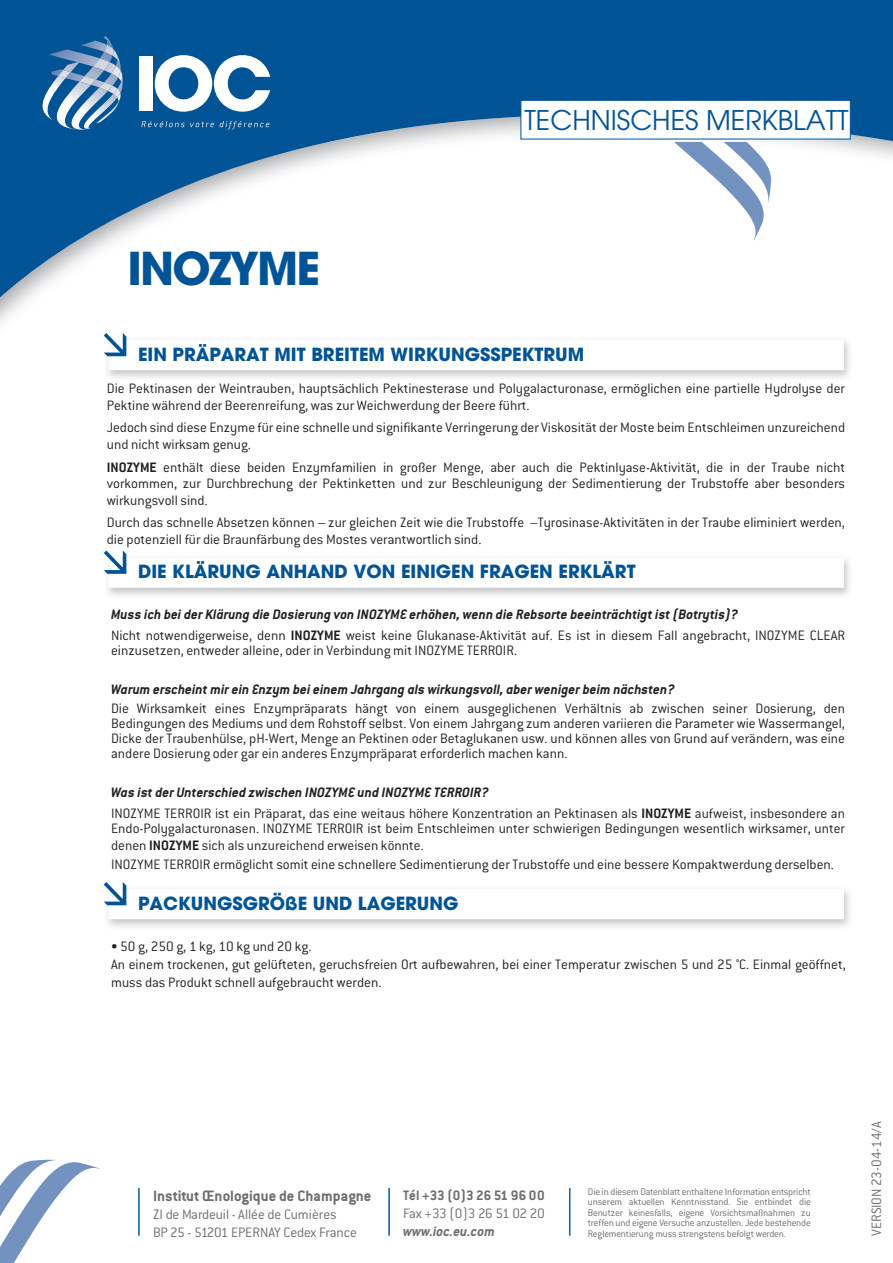
<style>
.page{position:relative;width:893px;height:1263px;background:#fff}
.page>*{position:absolute;margin:0;border:0;box-sizing:border-box;transform-origin:0 0}
.t1{font:700 45px "Avant Garde LT";letter-spacing:-.04em;color:#005495}
.t2{font:27px "Avant Garde LT";color:#005495}
.t3{font:700 18px "Avant Garde LT";color:#005495}
.t4{font:700 16.5px "Conduit ITC";color:#6c6d70}
.t5{font:300 15px/16.5px "Conduit ITC";color:#231f20}
.t6{font:italic 700 15px "Conduit ITC";color:#231f20}
.t7{font:300 15px/18px "Conduit ITC";letter-spacing:-.01em;color:#6c6d70}
.t8{font:700 15px "Conduit ITC";color:#6c6d70}
.t9{font:300 15px "Conduit ITC";letter-spacing:-.03em;color:#6c6d70}
.t10{font:italic 700 15px "Conduit ITC";color:#6c6d70}
.t11{font:300 10.5px/10.5px "Conduit ITC";letter-spacing:-.015em;color:#6c6d70;text-align:justify}
.s1{font-weight:700}
.s2{font-weight:700;font-style:italic}
</style>
<div class="page">
<svg style="left:0;top:0;width:893px;height:336px"></svg>
<img style="left:49px;top:49px;width:6px;height:13px">
<img style="left:121px;top:75px;width:2px;height:54px">
<img style="left:113px;top:105px;width:8px;height:25px">
<img style="left:55px;top:36px;width:58px;height:94px">
<img style="left:93px;top:58px;width:6px;height:12px">
<img style="left:79px;top:76px;width:17px;height:9px">
<svg style="left:99px;top:36px;width:23px;height:69px;background:#6c95bb"></svg>
<img style="left:39px;top:62px;width:40px;height:59px">
<svg style="left:58px;top:70px;width:13px;height:8px"></svg>
<svg style="left:141px;top:121px;width:73px;height:6px"></svg>
<svg style="left:220px;top:121px;width:49px;height:8px"></svg>
<div style="left:139px;top:56px;width:14px;height:55px;background:#fff"></div>
<svg style="left:155px;top:55px;width:115px;height:57px"></svg>
<img style="left:674px;top:142px;width:92px;height:100px">
<img style="left:724px;top:142px;width:47px;height:62px">
<svg style="left:520px;top:100px;width:331px;height:40px"></svg>
<svg style="left:0;top:1160px;width:100px;height:103px"></svg>
<hr style="left:139px;top:1188px;width:1px;height:47px;background:#005495">
<hr style="left:389px;top:1188px;width:1px;height:47px;background:#005495">
<hr style="left:569px;top:1188px;width:1px;height:47px;background:#005495">
<svg style="left:104px;top:882px;width:740px;height:37px"></svg>
<svg style="left:104px;top:333px;width:740px;height:37px"></svg>
<svg style="left:104px;top:550px;width:740px;height:38px"></svg>
<h1 class="t1" style="left:128px;top:239px;width:194px">INOZYME</h1>
<h2 class="t2" style="left:524px;top:104px;width:326px">TECHNISCHES MERKBLATT</h2>
<p class="t3" style="left:138px;top:343px;width:448px">EIN PRÄPARAT MIT BREITEM WIRKUNGSSPEKTRUM</p>
<p class="t5" style="left:107px;top:381px;width:740px">Die Pektinasen der Weintrauben, hauptsächlich Pektinesterase und Polygalacturonase, ermöglichen eine partielle Hydrolyse der<br>Pektine während der Beerenreifung, was zur Weichwerdung der Beere führt.</p>
<p class="t5" style="left:107px;top:420px;width:740px">Jedoch sind diese Enzyme für eine schnelle und signifikante Verringerung der Viskosität der Moste beim Entschleimen unzureichend und nicht wirksam genug.</p>
<p class="t5" style="left:107px;top:459px;width:740px;text-align:justify"><span class="s1">INOZYME</span> enthält diese beiden Enzymfamilien in großer Menge, aber auch die Pektinlyase-Aktivität, die in der Traube nicht vorkommen, zur Durchbrechung der Pektinketten und zur Beschleunigung der Sedimentierung der Trubstoffe aber besonders wirkungsvoll sind.</p>
<p class="t5" style="left:107px;top:514px;width:740px">Durch das schnelle Absetzen können – zur gleichen Zeit wie die Trubstoffe –Tyrosinase-Aktivitäten in der Traube eliminiert werden, die potenziell für die Braunfärbung des Mostes verantwortlich sind.</p>
<p class="t3" style="left:138px;top:560px;width:499px">DIE KLÄRUNG ANHAND VON EINIGEN FRAGEN ERKLÄRT</p>
<p class="t5" style="left:111px;top:603px;width:736px;line-height:21px"><span class="s2">Muss ich bei der Klärung die Dosierung von INOZYME erhöhen, wenn die Rebsorte beeinträchtigt ist (Botrytis)?<br></span>Nicht notwendigerweise, denn <span class="s1">INOZYME</span> weist keine Glukanase-Aktivität auf. Es ist in diesem Fall angebracht, INOZYME CLEAR</p>
<p class="t5" style="left:111px;top:642px;width:408px">einzusetzen, entweder alleine, oder in Verbindung mit INOZYME TERROIR.</p>
<p class="t6" style="left:111px;top:680px;width:565px">Warum erscheint mir ein Enzym bei einem Jahrgang als wirkungsvoll, aber weniger beim nächsten?</p>
<p class="t5" style="left:111px;top:701px;width:735px;line-height:15px;text-align:justify">Die Wirksamkeit eines Enzympräparats hängt von einem ausgeglichenen Verhältnis ab zwischen seiner Dosierung, den Bedingungen des Mediums und dem Rohstoff selbst. Von einem Jahrgang zum anderen variieren die Parameter wie Wassermangel, Dicke der Traubenhülse, pH-Wert, Menge an Pektinen oder Betaglukanen usw. und können alles von Grund auf verändern, was eine andere Dosierung oder gar ein anderes Enzympräparat erforderlich machen kann.</p>
<p class="t5" style="left:111px;top:782px;width:735px;line-height:21px"><span class="s2">Was ist der Unterschied zwischen INOZYME und INOZYME TERROIR?<br></span>INOZYME TERROIR ist ein Präparat, das eine weitaus höhere Konzentration an Pektinasen als <span class="s1">INOZYME</span> aufweist, insbesondere an</p>
<p class="t5" style="left:111px;top:820px;width:735px">Endo-Polygalacturonasen. INOZYME TERROIR ist beim Entschleimen unter schwierigen Bedingungen wesentlich wirksamer, unter denen <span class="s1">INOZYME</span> sich als unzureichend erweisen könnte.</p>
<p class="t5" style="left:111px;top:856px;width:724px">INOZYME TERROIR ermöglicht somit eine schnellere Sedimentierung der Trubstoffe und eine bessere Kompaktwerdung derselben.</p>
<p class="t3" style="left:138px;top:892px;width:322px">PACKUNGSGRÖßE UND LAGERUNG</p>
<p class="t5" style="left:111px;top:937px;width:736px;line-height:18px">• 50 g, 250 g, 1 kg, 10 kg und 20 kg.<br>An einem trockenen, gut gelüfteten, geruchsfreien Ort aufbewahren, bei einer Temperatur zwischen 5 und 25 °C. Einmal geöffnet, muss das Produkt schnell aufgebraucht werden.</p>
<p class="t4" style="left:153px;top:1186px;width:220px">Institut Œnologique de Champagne</p>
<p class="t7" style="left:153px;top:1205px;width:205px">ZI de Mardeuil - Allée de Cumières<br>BP 25 - 51201 EPERNAY Cedex France</p>
<p class="t8" style="left:403px;top:1186px;width:143px">Tél +33 (0)3 26 51 96 00</p>
<p class="t9" style="left:403px;top:1205px;width:143px">Fax +33 (0)3 26 51 02 20</p>
<p class="t10" style="left:403px;top:1222px;width:93px">www.ioc.eu.com</p>
<p class="t11" style="left:588px;top:1186px;width:224px">Die in diesem Datenblatt enthaltene Information entspricht unserem aktuellen Kenntnisstand. Sie entbindet die Benutzer keinesfalls, eigene Vorsichtsmaßnahmen zu treffen und eigene Versuche anzustellen. Jede bestehende Reglementierung muss strengstens befolgt werden.</p>
<p class="t7" style="left:867px;top:1235px;width:116px;rotate:-90deg">VERSION 23-04-14/A</p>
</div>
